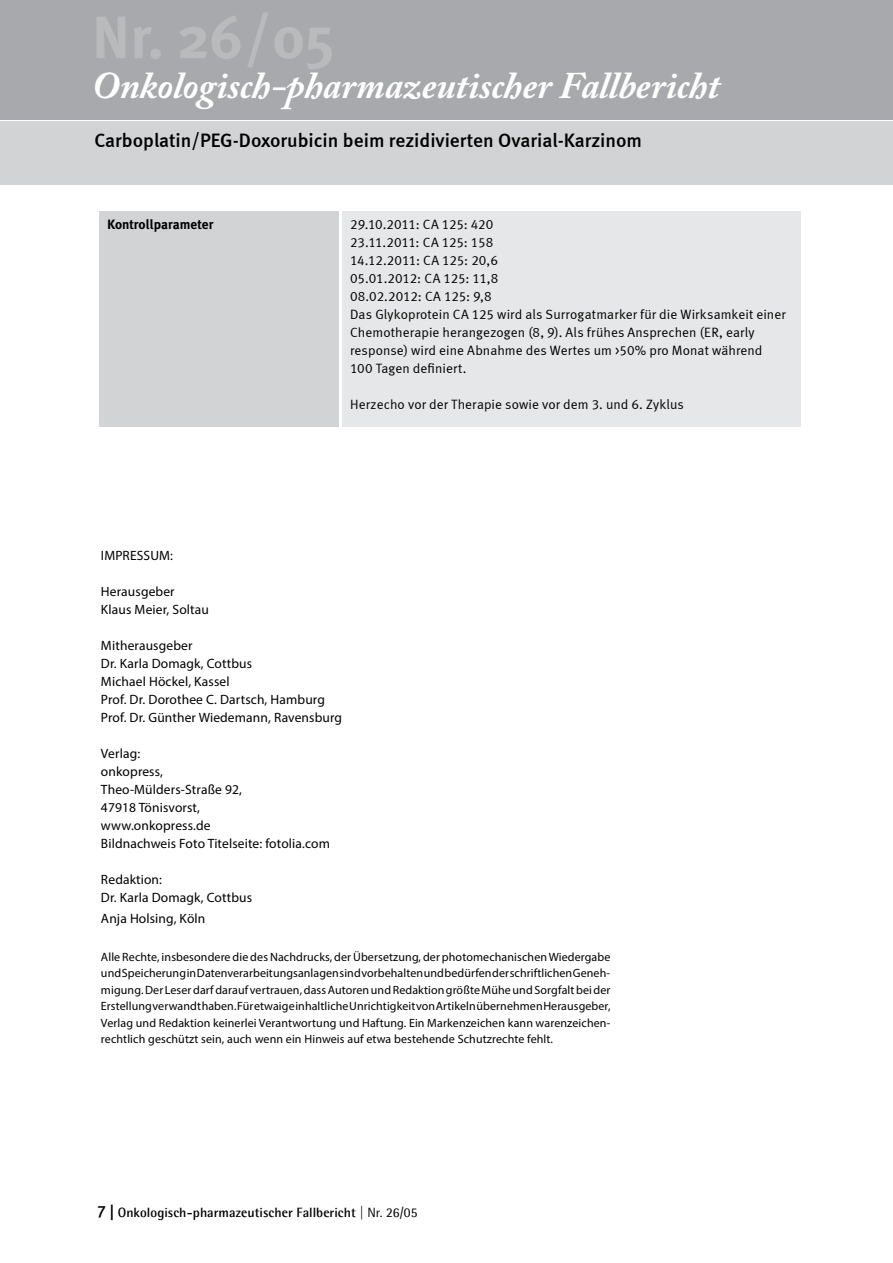
<style>
.page{position:relative;width:893px;height:1263px;background:#fff}
.page>*{position:absolute;margin:0;border:0;box-sizing:border-box;transform-origin:0 0}
.t1{font:italic 700 37.5px "Adobe Caslon Pro";color:#fff}
.t2{font:19.5px "Meta Medium LF";color:#000}
.t3{font:13.5px/18px "Meta Normal LF";letter-spacing:.005em;color:#000}
.t4{font:13.5px/18px "Myriad Pro";letter-spacing:.01em;color:#000}
.t5{font:700 13.5px "Agfa Rotis Semisans";letter-spacing:.005em;color:#000}
.t6{font:700 13.5px "Meta Plus";color:#000}
.t7{font:12px/16.5px "Myriad Pro";letter-spacing:.01em;color:#000;text-align:justify}
.s1{font-family:"Meta Medium LF";font-weight:400;font-size:16.5px}
.s2{font-weight:400}
</style>
<div class="page">
<div style="left:0;top:0;width:893px;height:120px;background:#a7a9ac"></div>
<div style="left:0;top:121px;width:893px;height:63px;background:#d1d3d4"></div>
<div style="left:342px;top:212px;width:458px;height:215px;background:#e6e7e8"></div>
<div style="left:99px;top:212px;width:239px;height:215px;background:#d1d3d4"></div>
<h1 class="t1" style="left:91px;top:63px;width:630px">Onkologisch-pharmazeutischer Fallbericht</h1>
<h2 class="t2" style="left:95px;top:129px;width:549px">Carboplatin/PEG-Doxorubicin beim rezidivierten Ovarial-Karzinom</h2>
<h2 class="t2" style="left:98px;top:129px;width:549px">Carboplatin/PEG-Doxorubicin beim rezidivierten Ovarial-Karzinom</h2>
<p class="t6" style="left:107px;top:217px;width:108px">Kontrollparameter</p>
<p class="t3" style="left:350px;top:215px;width:437px">29.10.2011: CA 125: 420<br>23.11.2011: CA 125: 158<br>14.12.2011: CA 125: 20,6<br>05.01.2012: CA 125: 11,8<br>08.02.2012: CA 125: 9,8<br>Das Glykoprotein CA 125 wird als Surrogatmarker für die Wirksamkeit einer Chemotherapie herangezogen (8, 9). Als frühes Ansprechen (ER, early response) wird eine Abnahme des Wertes um &gt;50% pro Monat während 100 Tagen definiert.</p>
<p class="t3" style="left:350px;top:395px;width:335px">Herzecho vor der Therapie sowie vor dem 3. und 6. Zyklus</p>
<p class="t4" style="left:101px;top:546px;width:74px">IMPRESSUM:</p>
<p class="t4" style="left:101px;top:582px;width:109px">Herausgeber<br>Klaus Meier, Soltau</p>
<p class="t4" style="left:101px;top:636px;width:243px">Mitherausgeber<br>Dr. Karla Domagk, Cottbus<br>Michael Höckel, Kassel<br>Prof. Dr. Dorothee C. Dartsch, Hamburg<br>Prof. Dr. Günther Wiedemann, Ravensburg</p>
<p class="t4" style="left:101px;top:744px;width:231px">Verlag:<br>onkopress,<br>Theo-Mülders-Straße 92,<br>47918 Tönisvorst,<br>www.onkopress.de<br>Bildnachweis Foto Titelseite: fotolia.com</p>
<p class="t4" style="left:101px;top:870px;width:153px">Redaktion:<br>Dr. Karla Domagk, Cottbus</p>
<p class="t4" style="left:101px;top:909px;width:106px">Anja Holsing, Köln</p>
<p class="t7" style="left:101px;top:948px;width:511px">Alle Rechte, insbesondere die des Nachdrucks, der Übersetzung, der photomechanischen Wiedergabe und Speicherung in Datenverarbeitungsanlagen sind vorbehalten und bedürfen der schriftlichen Geneh&shy;migung. Der Leser darf darauf vertrauen, dass Autoren und Redaktion größte Mühe und Sorgfalt bei der Erstellung verwandt haben. Für etwaige inhaltliche Unrichtigkeit von Artikeln übernehmen Herausgeber, Verlag und Redaktion keinerlei Verantwortung und Haftung. Ein Markenzeichen kann warenzeichen&shy;rechtlich geschützt sein, auch wenn ein Hinweis auf etwa bestehende Schutzrechte fehlt.</p>
<p class="t5" style="left:97px;top:1204px;width:322px"><span class="s1">7 |</span> Onkologisch-pharmazeutischer Fallbericht <span class="s2">| Nr. 26/05</span></p>
</div>
